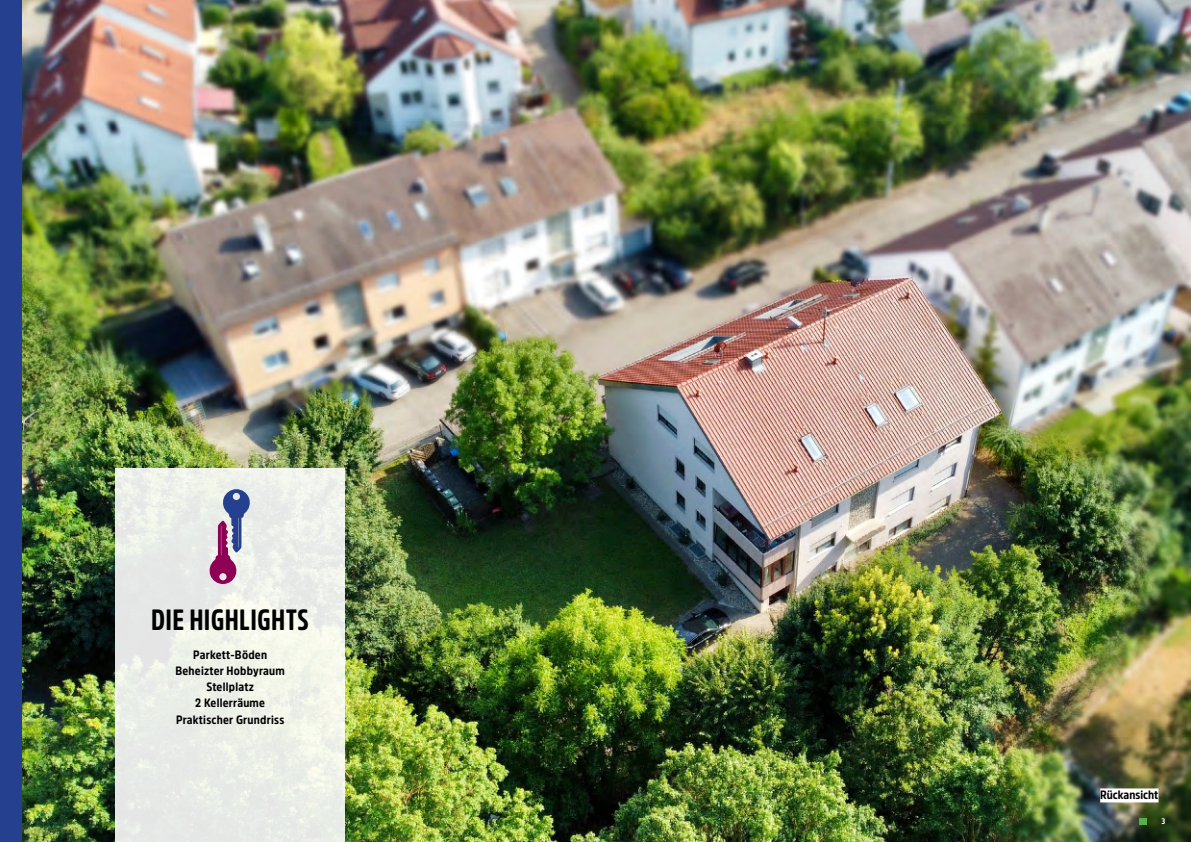
<style>
.page{position:relative;width:1191px;height:842px;background:#fff}
.page>*{position:absolute;margin:0;border:0;box-sizing:border-box;transform-origin:0 0}
.t1{font:700 29px "Amsi Pro Condensed";letter-spacing:.01em;color:#000}
.t2{font:700 12px/16.3px "Amsi Pro Narrow";letter-spacing:.02em;color:#000;text-align:center}
.t3{font:700 12px "Amsi Pro Narrow";color:#000}
.t4{font:700 8px "Amsi Pro Narrow";color:#fff}
</style>
<div class="page">
<img style="left:21px;top:0;width:1170px;height:842px">
<div style="left:115px;top:469px;width:229px;height:373px;background:linear-gradient(to right,#e7eae7,#f1f4ea)"></div>
<div style="left:1138px;top:818px;width:8px;height:6px;background:#55b047"></div>
<div style="left:0;top:0;width:21px;height:842px;background:#25408f"></div>
<div style="left:1100px;top:788px;width:58px;height:14px;background:#fff"></div>
<svg style="left:208px;top:489px;width:43px;height:95px;background:#af99b7"></svg>
<h1 class="t1" style="left:151px;top:597px;width:160px">DIE HIGHLIGHTS</h1>
<p class="t2" style="left:175px;top:645px;width:111px">Parkett-Böden<br>Beheizter Hobbyraum<br>Stellplatz<br>2 Kellerräume<br>Praktischer Grundriss</p>
<p class="t3" style="left:1100px;top:786px;width:60px">Rückansicht</p>
<p class="t4" style="left:1161px;top:815px;width:5px">3</p>
</div>
